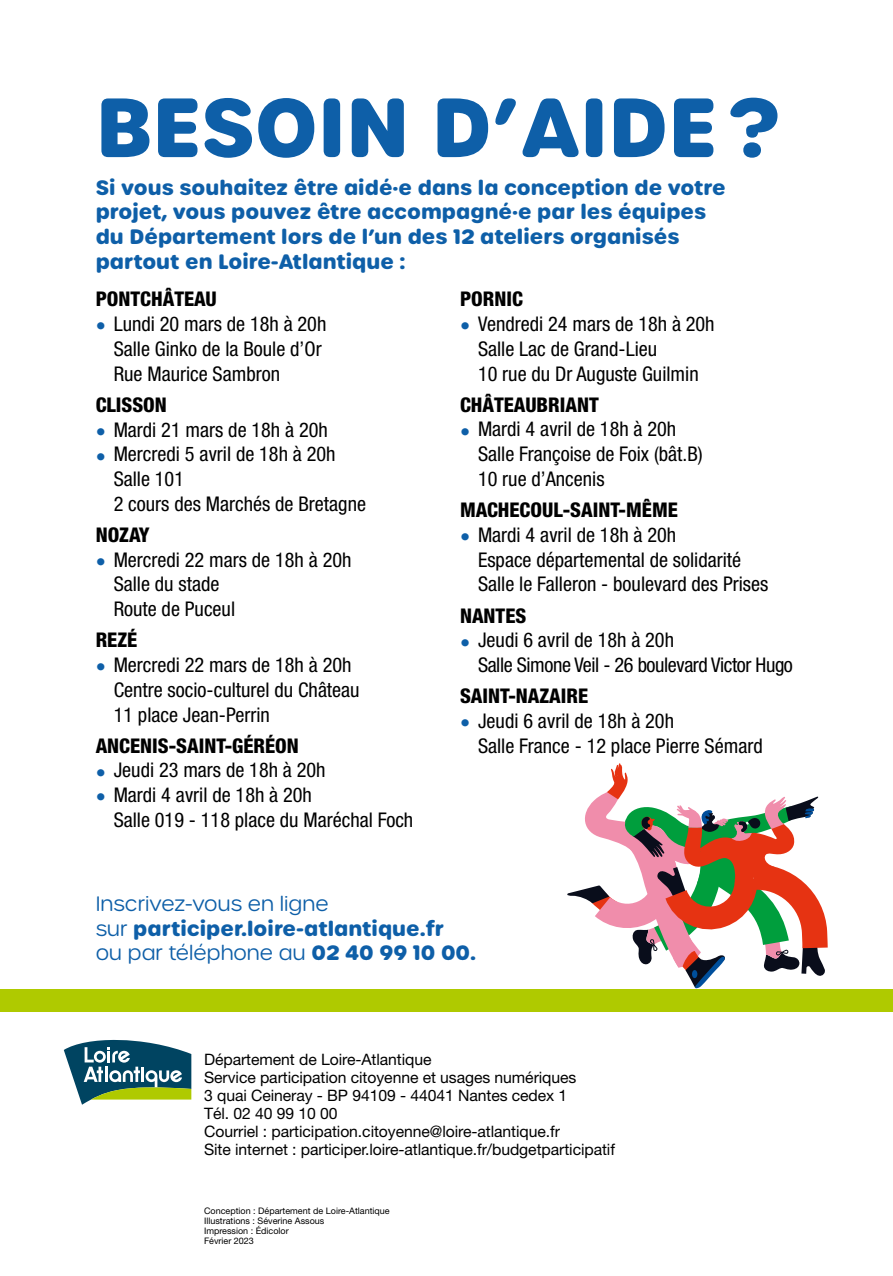
<style>
.page{position:relative;width:893px;height:1276px;background:#fff}
.page>*{position:absolute;margin:0;border:0;box-sizing:border-box;transform-origin:0 0}
.t1{font:700 81px "Urbane Rounded";color:#0e5fa8}
.t2{font:condensed 20.25px/24.8px "Helvetica Neue LT";color:#000}
.t3{font:700 20.25px/24.8px "Urbane Rounded";color:#0e5fa8}
.t4{font:800 condensed 20.25px "Helvetica Neue LT";color:#000}
.t5{font:condensed 20.25px/24.8px "Helvetica Neue LT";letter-spacing:-.02em;color:#000}
.t6{font:15.75px/18px "Helvetica Neue LT";letter-spacing:-.005em;color:#000}
.t7{font:9px/10.1px "Helvetica Neue LT";color:#000}
.s1{color:#0e5fa8}
.s2{font-weight:300}
</style>
<div class="page">
<svg style="left:567px;top:763px;width:261px;height:226px"></svg>
<div style="left:0;top:989px;width:893px;height:22px;background:#afca00"></div>
<svg style="left:64px;top:1039px;width:127px;height:65px"></svg>
<h1 class="t1" style="left:96px;top:71px;width:685px">BESOIN D’AIDE?</h1>
<p class="t3" style="left:96px;top:175px;width:631px">Si vous souhaitez être aidé·e dans la conception de votre projet, vous pouvez être accompagné·e par les équipes du Département lors de l’un des 12 ateliers organisés partout en Loire-Atlantique :</p>
<p class="t4" style="left:96px;top:287px;width:123px">PONTCHÂTEAU</p>
<p class="t2" style="left:114px;top:311px;width:214px;text-indent:-18px"><span class="s1">•</span> Lundi 20 mars de 18h à 20h<br>Salle Ginko de la Boule d’Or<br>Rue Maurice Sambron</p>
<p class="t4" style="left:96px;top:392px;width:73px">CLISSON</p>
<p class="t2" style="left:96px;top:417px;width:234px"><span class="s1">•</span> Mardi 21 mars de 18h à 20h</p>
<p class="t2" style="left:114px;top:442px;width:254px;text-indent:-18px"><span class="s1">•</span> Mercredi 5 avril de 18h à 20h<br>Salle 101<br>2 cours des Marchés de Bretagne</p>
<p class="t4" style="left:96px;top:522px;width:55px">NOZAY</p>
<p class="t2" style="left:114px;top:547px;width:239px;text-indent:-18px"><span class="s1">•</span> Mercredi 22 mars de 18h à 20h<br>Salle du stade<br>Route de Puceul</p>
<p class="t4" style="left:96px;top:627px;width:43px">REZÉ</p>
<p class="t2" style="left:114px;top:652px;width:247px;text-indent:-18px"><span class="s1">•</span> Mercredi 22 mars de 18h à 20h<br>Centre socio-culturel du Château<br>11 place Jean-Perrin</p>
<p class="t4" style="left:96px;top:733px;width:205px">ANCENIS-SAINT-GÉRÉON</p>
<p class="t2" style="left:96px;top:758px;width:231px"><span class="s1">•</span> Jeudi 23 mars de 18h à 20h</p>
<p class="t2" style="left:114px;top:782px;width:301px;text-indent:-18px"><span class="s1">•</span> Mardi 4 avril de 18h à 20h<br>Salle 019 - 118 place du Maréchal Foch</p>
<p class="t4" style="left:460px;top:286px;width:65px">PORNIC</p>
<p class="t2" style="left:478px;top:311px;width:238px;text-indent:-18px"><span class="s1">•</span> Vendredi 24 mars de 18h à 20h<br>Salle Lac de Grand-Lieu<br>10 rue du Dr Auguste Guilmin</p>
<p class="t4" style="left:460px;top:392px;width:140px">CHÂTEAUBRIANT</p>
<p class="t2" style="left:478px;top:417px;width:226px;text-indent:-18px"><span class="s1">•</span> Mardi 4 avril de 18h à 20h<br>Salle Françoise de Foix (bât.B)<br>10 rue d’Ancenis</p>
<p class="t4" style="left:460px;top:497px;width:219px">MACHECOUL-SAINT-MÊME</p>
<p class="t2" style="left:478px;top:522px;width:292px;text-indent:-18px"><span class="s1">•</span> Mardi 4 avril de 18h à 20h<br>Espace départemental de solidarité<br>Salle le Falleron - boulevard des Prises</p>
<p class="t4" style="left:460px;top:603px;width:68px">NANTES</p>
<p class="t5" style="left:478px;top:627px;width:316px;text-indent:-18px"><span class="s1">•</span> Jeudi 6 avril de 18h à 20h<br>Salle Simone Veil - 26 boulevard Victor Hugo</p>
<p class="t4" style="left:460px;top:683px;width:130px">SAINT-NAZAIRE</p>
<p class="t2" style="left:478px;top:708px;width:286px;text-indent:-18px"><span class="s1">•</span> Jeudi 6 avril de 18h à 20h<br>Salle France - 12 place Pierre Sémard</p>
<p class="t3" style="left:96px;top:891px;width:382px"><span class="s2">Inscrivez-vous en ligne<br>sur</span> participer.loire-atlantique.fr<br><span class="s2">ou par téléphone au</span> 02 40 99 10 00.</p>
<p class="t6" style="left:204px;top:1050px;width:412px">Département de Loire-Atlantique<br>Service participation citoyenne et usages numériques<br>3 quai Ceineray - BP 94109 - 44041 Nantes cedex 1<br>Tél. 02 40 99 10 00<br>Courriel : participation.citoyenne@loire-atlantique.fr<br>Site internet : participer.loire-atlantique.fr/budgetparticipatif</p>
<p class="t7" style="left:204px;top:1205px;width:187px">Conception : Département de Loire-Atlantique<br>Illustrations : Séverine Assous<br>Impression : Édicolor<br>Février 2023</p>
</div>
